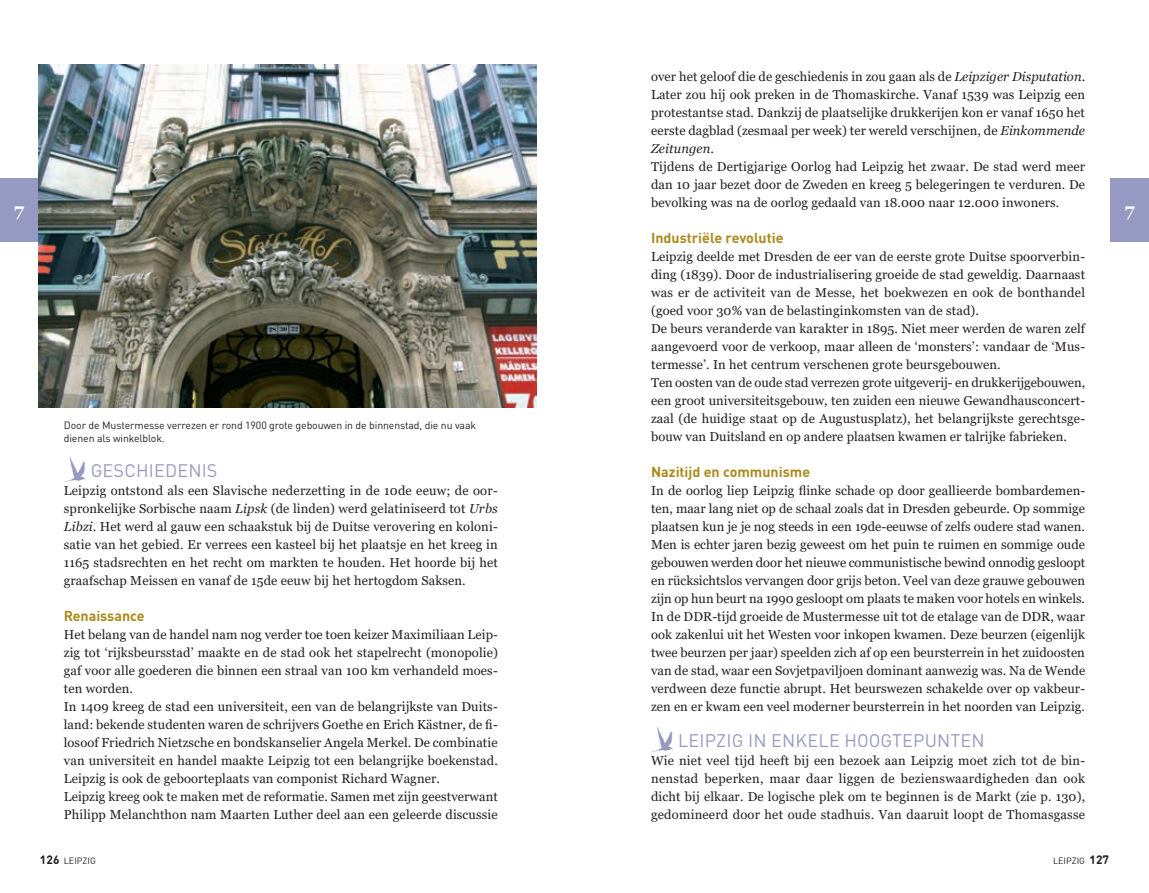
<style>
.page{position:relative;width:1149px;height:893px;background:#fff}
.page>*{position:absolute;margin:0;border:0;box-sizing:border-box;transform-origin:0 0}
.t1{font:18px "DIN Pro";letter-spacing:.01em;color:#969ac2}
.t2{font:700 18px "Georgia";color:#fff}
.t3{font:700 14.25px "DIN Pro";color:#ab8a1b}
.t4{font:12.9px/18px "Georgia";letter-spacing:.01em;color:#231f20;text-align:justify}
.t5{font:700 12px "DIN Round Offc";color:#231f20}
.t6{font:10.5px/13.5px "DIN Pro";letter-spacing:-.01em;color:#231f20}
.t7{font:9px "DIN Round Offc";color:#231f20}
.s1{font-style:italic}
.s2{font-family:"Dominicus";font-size:36px}
.s3{font-weight:700;font-size:12px}
</style>
<div class="page">
<div style="left:1110px;top:179px;width:38px;height:63px;background:#969ac2"></div>
<div style="left:0;top:179px;width:38px;height:63px;background:#969ac2"></div>
<img style="left:38px;top:64px;width:498px;height:344px">
<p class="t4" style="left:651px;top:68px;width:435px;text-align:left">over het geloof die de geschiedenis in zou gaan als de <span class="s1">Leipziger Disputation</span>.<br>Later zou hij ook preken in de Thomaskirche. Vanaf 1539 was Leipzig een protestantse stad. Dankzij de plaatselijke drukkerijen kon er vanaf 1650 het eerste dagblad (zesmaal per week) ter wereld verschijnen, de <span class="s1">Einkommende Zeitungen</span>.<br>Tijdens de Dertigjarige Oorlog had Leipzig het zwaar. De stad werd meer dan 10 jaar bezet door de Zweden en kreeg 5 belegeringen te verduren. De bevolking was na de oorlog gedaald van 18.000 naar 12.000 inwoners.</p>
<p class="t3" style="left:651px;top:226px;width:134px">Industriële revolutie</p>
<p class="t4" style="left:651px;top:248px;width:435px;text-align:left">Leipzig deelde met Dresden de eer van de eerste grote Duitse spoorverbin&shy;ding (1839). Door de industrialisering groeide de stad geweldig. Daarnaast was er de activiteit van de Messe, het boekwezen en ook de bonthandel (goed voor 30% van de belastinginkomsten van de stad).<br>De beurs veranderde van karakter in 1895. Niet meer werden de waren zelf aangevoerd voor de verkoop, maar alleen de ‘monsters’: vandaar de ‘Mus&shy;termesse’. In het centrum verschenen grote beursgebouwen.<br>Ten oosten van de oude stad verrezen grote uitgeverij- en drukkerijgebouwen, een groot universiteitsgebouw, ten zuiden een nieuwe Gewandhausconcert&shy;zaal (de huidige staat op de Augustusplatz), het belangrijkste gerechtsge&shy;bouw van Duitsland en op andere plaatsen kwamen er talrijke fabrieken.</p>
<p class="t3" style="left:651px;top:460px;width:160px">Nazitijd en communisme</p>
<p class="t4" style="left:651px;top:482px;width:435px">In de oorlog liep Leipzig flinke schade op door geallieerde bombardemen&shy;ten, maar lang niet op de schaal zoals dat in Dresden gebeurde. Op sommige plaatsen kun je je nog steeds in een 19de-eeuwse of zelfs oudere stad wanen.<br>Men is echter jaren bezig geweest om het puin te ruimen en sommige oude gebouwen werden door het nieuwe communistische bewind onnodig gesloopt en rücksichtslos vervangen door grijs beton. Veel van deze grauwe gebouwen zijn op hun beurt na 1990 gesloopt om plaats te maken voor hotels en winkels.<br>In de DDR-tijd groeide de Mustermesse uit tot de etalage van de DDR, waar ook zakenlui uit het Westen voor inkopen kwamen. Deze beurzen (eigenlijk twee beurzen per jaar) speelden zich af op een beursterrein in het zuidoosten van de stad, waar een Sovjetpaviljoen dominant aanwezig was. Na de Wende verdween deze functie abrupt. Het beurswezen schakelde over op vakbeur&shy;zen en er kwam een veel moderner beursterrein in het noorden van Leipzig.</p>
<h1 class="t1" style="left:651px;top:726px;width:335px"><span class="s2">?</span> LEIPZIG IN ENKELE HOOGTEPUNTEN</h1>
<p class="t4" style="left:651px;top:752px;width:435px">Wie niet veel tijd heeft bij een bezoek aan Leipzig moet zich tot de bin&shy;nenstad beperken, maar daar liggen de bezienswaardigheden dan ook dicht bij elkaar. De logische plek om te beginnen is de Markt (zie p. 130), gedomineerd door het oude stadhuis. Van daaruit loopt de Thomasgasse</p>
<h1 class="t2" style="left:14px;top:198px;width:11px">7</h1>
<h1 class="t2" style="left:1124px;top:198px;width:11px">7</h1>
<p class="t6" style="left:64px;top:417px;width:413px">Door de Mustermesse verrezen er rond 1900 grote gebouwen in de binnenstad, die nu vaak dienen als winkelblok.</p>
<h1 class="t1" style="left:64px;top:456px;width:155px"><span class="s2">?</span> GESCHIEDENIS</h1>
<p class="t4" style="left:64px;top:482px;width:435px">Leipzig ontstond als een Slavische nederzetting in de 10de eeuw; de oor&shy;spronkelijke Sorbische naam <span class="s1">Lipsk</span> (de linden) werd gelatiniseerd tot <span class="s1">Urbs Libzi</span>. Het werd al gauw een schaakstuk bij de Duitse verovering en koloni&shy;satie van het gebied. Er verrees een kasteel bij het plaatsje en het kreeg in 1165 stadsrechten en het recht om markten te houden. Het hoorde bij het graafschap Meissen en vanaf de 15de eeuw bij het hertogdom Saksen.</p>
<p class="t3" style="left:64px;top:604px;width:82px">Renaissance</p>
<p class="t4" style="left:64px;top:626px;width:435px;text-align:left">Het belang van de handel nam nog verder toe toen keizer Maximiliaan Leip&shy;zig tot ‘rijksbeursstad’ maakte en de stad ook het stapelrecht (monopolie) gaf voor alle goederen die binnen een straal van 100 km verhandeld moes&shy;ten worden.<br>In 1409 kreeg de stad een universiteit, een van de belangrijkste van Duits&shy;land: bekende studenten waren de schrijvers Goethe en Erich Kästner, de fi&shy;losoof Friedrich Nietzsche en bondskanselier Angela Merkel. De combinatie van universiteit en handel maakte Leipzig tot een belangrijke boekenstad.<br>Leipzig is ook de geboorteplaats van componist Richard Wagner.<br>Leipzig kreeg ook te maken met de reformatie. Samen met zijn geestverwant Philipp Melanchthon nam Maarten Luther deel aan een geleerde discussie</p>
<p class="t7" style="left:40px;top:855px;width:58px"><span class="s3">126</span> LEIPZIG</p>
<p class="t5" style="left:1089px;top:852px;width:21px">127</p>
<p class="t7" style="left:1052px;top:855px;width:34px">LEIPZIG</p>
</div>
